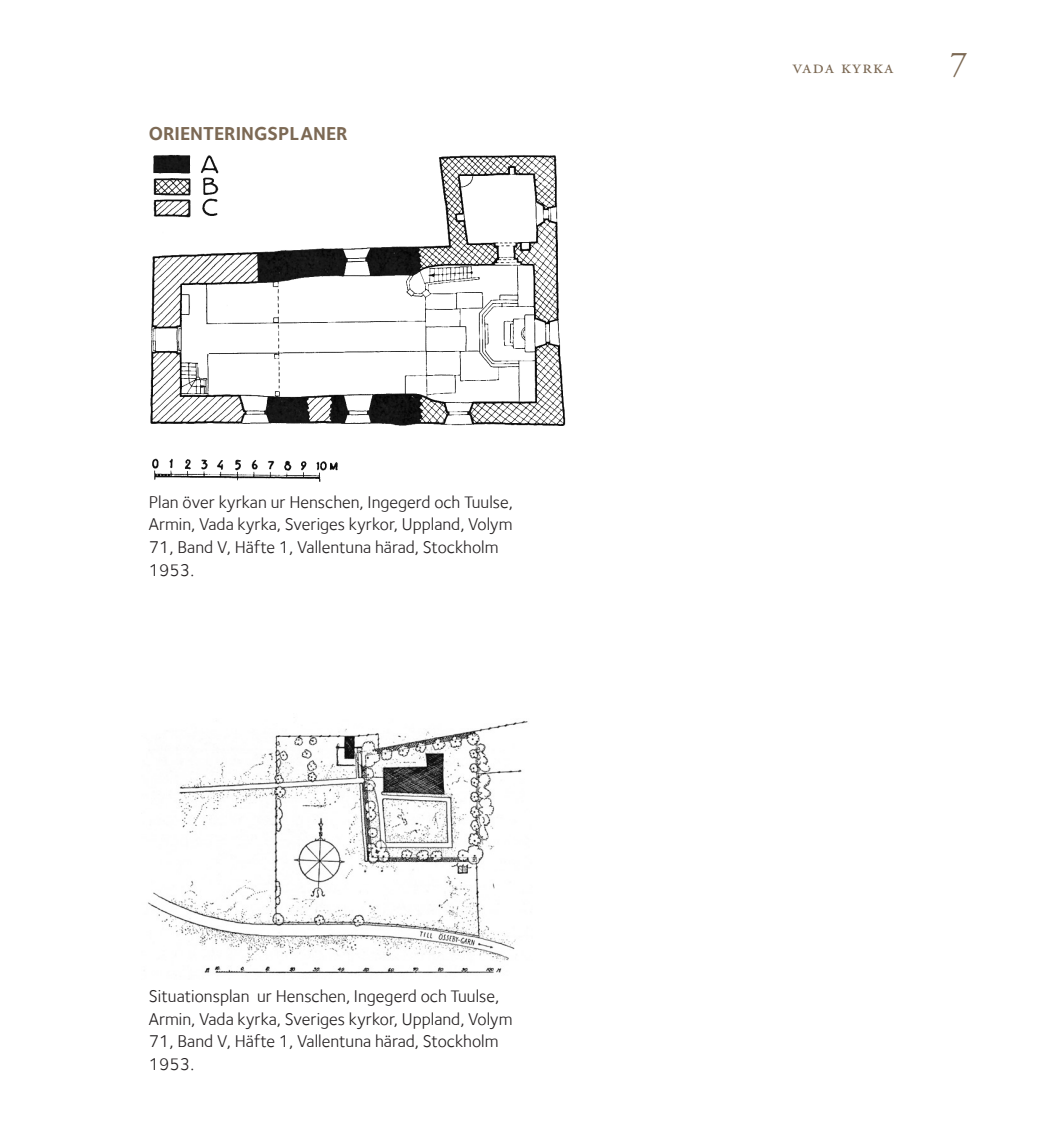
<style>
.page{position:relative;width:1042px;height:1141px;background:#fff}
.page>*{position:absolute;margin:0;border:0;box-sizing:border-box;transform-origin:0 0}
.t1{font:35px "Adobe Garamond Pro";color:#7c6954}
.Rubrik_2_VERSALER_FÄ{font:700 19.25px "Foundry Sterling";color:#7c6954}
.t2{font:19.25px "Adobe Garamond Pro";letter-spacing:.075em;color:#7c6954}
.Bildtext{font:17.5px/22.8px "Foundry Sterling";color:#231f20}
</style>
<div class="page">
<img style="left:148px;top:721px;width:380px;height:253px">
<img style="left:150px;top:154px;width:416px;height:328px">
<p class="Rubrik_2_VERSALER_FÄ" style="left:149px;top:122px;width:200px">ORIENTERINGSPLANER</p>
<p class="Bildtext" style="left:149px;top:490px;width:366px">Plan över kyrkan ur Henschen, Ingegerd och Tuulse, Armin, Vada kyrka, Sveriges kyrkor, Uppland, Volym 71, Band V, Häfte 1, Vallentuna härad, Stockholm 1953.</p>
<p class="Bildtext" style="left:149px;top:984px;width:365px">Situationsplan ur Henschen, Ingegerd och Tuulse, Armin, Vada kyrka, Sveriges kyrkor, Uppland, Volym 71, Band V, Häfte 1, Vallentuna härad, Stockholm 1953.</p>
<p class="t2" style="left:793px;top:56px;width:102px">vada kyrka</p>
<h1 class="t1" style="left:950px;top:43px;width:19px">7</h1>
</div>
